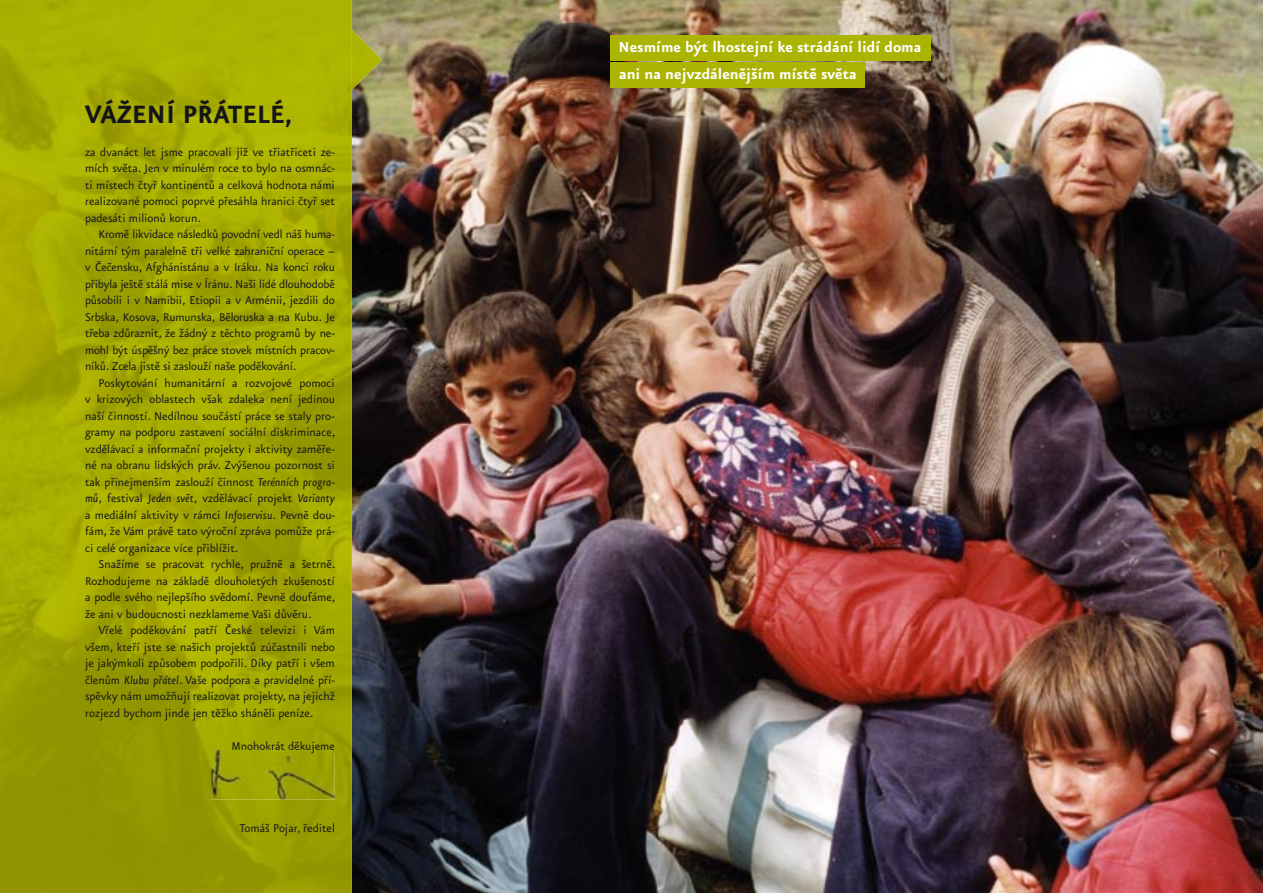
<style>
.page{position:relative;width:1263px;height:893px;background:#fff}
.page>*{position:absolute;margin:0;border:0;box-sizing:border-box;transform-origin:0 0}
.t1{font:700 30px "Eureka Sans OT";color:#151518}
.t2{font:700 17.25px/27px "Eureka Sans OT";color:#fff}
.t3{font:13.5px/16.5px "Eureka Sans OT";color:#151518;text-align:justify}
.s1{font-style:italic}
</style>
<div class="page">
<img style="left:0;top:0;width:1263px;height:893px">
<img style="left:233px;top:741px;width:101px;height:9px">
<img style="left:352px;top:30px;width:30px;height:60px">
<div style="left:610px;top:35px;width:320px;height:26px;background:#abb400"></div>
<div style="left:610px;top:62px;width:255px;height:26px;background:#abb400"></div>
<img style="left:211px;top:750px;width:124px;height:49px">
<img style="left:233px;top:750px;width:101px;height:3px">
<h1 class="t1" style="left:85px;top:99px;width:209px">VÁŽENÍ PŘÁTELÉ,</h1>
<p class="t3" style="left:85px;top:144px;width:251px">za dvanáct let jsme pracovali již ve třiatřiceti ze&shy;mích světa. Jen v minulém roce to bylo na osmnác&shy;ti místech čtyř kontinentů a celková hodnota námi realizované pomoci poprvé přesáhla hranici čtyř set padesáti milionů korun.</p>
<p class="t3" style="left:85px;top:227px;width:251px;text-indent:13px">Kromě likvidace následků povodní vedl náš huma&shy;nitární tým paralelně tři velké zahraniční operace – v Čečensku, Afghánistánu a v Iráku. Na konci roku přibyla ještě stálá mise v Íránu. Naši lidé dlouhodobě působili i v Namibii, Etiopii a v Arménii, jezdili do Srbska, Kosova, Rumunska, Běloruska a na Kubu. Je třeba zdůraznit, že žádný z těchto programů by ne&shy;mohl být úspěšný bez práce stovek místních pracov&shy;níků. Zcela jistě si zaslouží naše poděkování.</p>
<p class="t3" style="left:85px;top:375px;width:252px;text-indent:14px">Poskytování humanitární a rozvojové pomoci v krizových oblastech však zdaleka není jedinou naší činností. Nedílnou součástí práce se staly pro&shy;gramy na podporu zastavení sociální diskriminace, vzdělávací a informační projekty i aktivity zaměře&shy;né na obranu lidských práv. Zvýšenou pozornost si tak přinejmenším zaslouží činnost <span class="s1">Terénních progra&shy;mů</span>, festival <span class="s1">Jeden svět</span>, vzdělávací projekt <span class="s1">Varianty </span>a mediální aktivity v rámci <span class="s1">Infoservisu</span>. Pevně dou&shy;fám, že Vám právě tato výroční zpráva pomůže prá&shy;ci celé organizace více přiblížit.</p>
<p class="t3" style="left:85px;top:557px;width:252px;text-indent:14px">Snažíme se pracovat rychle, pružně a šetrně.<br>Rozhodujeme na základě dlouholetých zkušeností a podle svého nejlepšího svědomí. Pevně doufáme, že ani v budoucnosti nezklameme Vaši důvěru.</p>
<p class="t3" style="left:85px;top:623px;width:251px;text-indent:14px">Vřelé poděkování patří České televizi i Vám všem, kteří jste se našich projektů zúčastnili nebo je jakýmkoli způsobem podpořili. Díky patří i všem členům <span class="s1">Klubu přátel</span>. Vaše podpora a pravidelné pří&shy;spěvky nám umožňují realizovat projekty, na jejichž rozjezd bychom jinde jen těžko sháněli peníze.</p>
<p class="t3" style="left:232px;top:738px;width:105px">Mnohokrát děkujeme</p>
<p class="t3" style="left:240px;top:821px;width:97px">Tomáš Pojar, ředitel</p>
<p class="t2" style="left:619px;top:34px;width:304px">Nesmíme být lhostejní ke strádání lidí doma ani na nejvzdálenějším místě světa</p>
</div>
